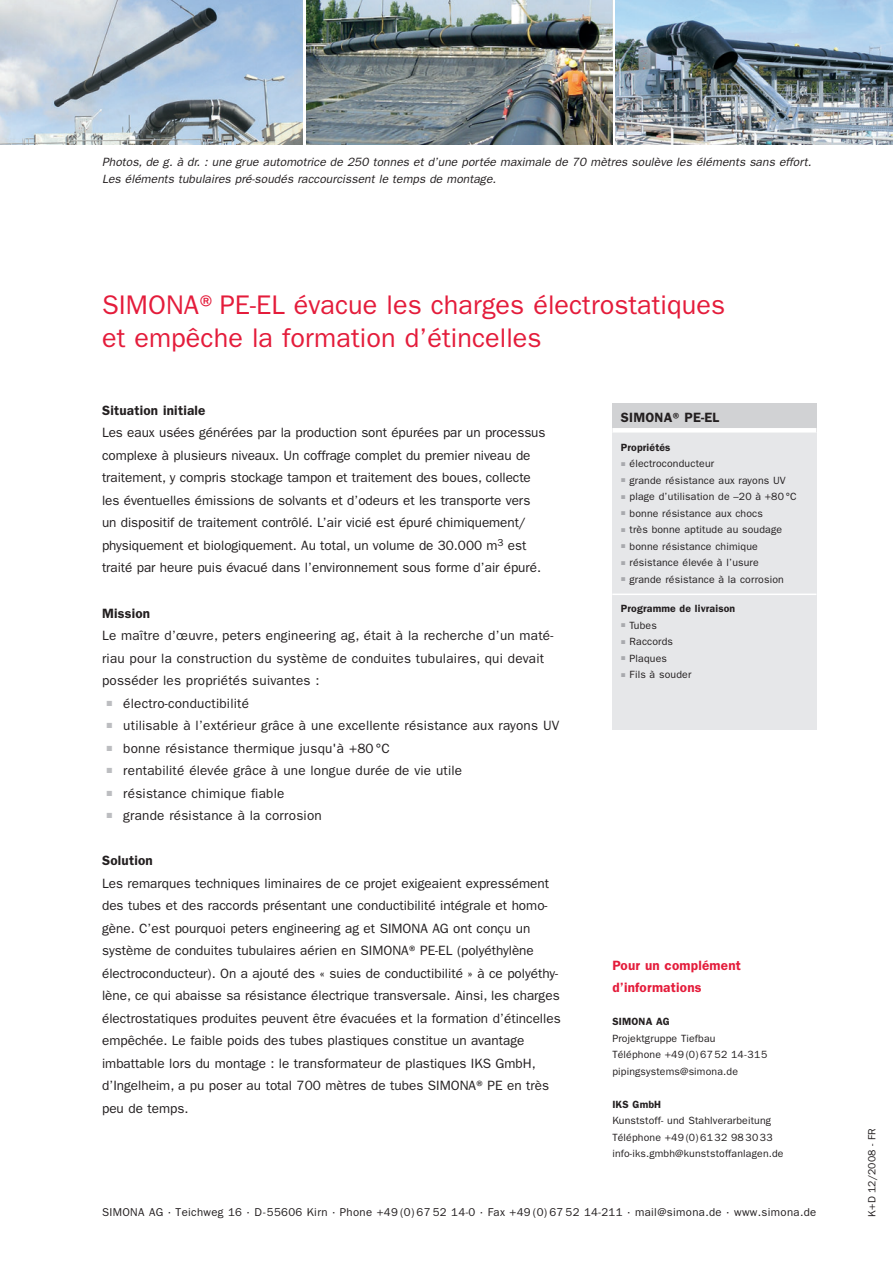
<style>
.page{position:relative;width:893px;height:1263px;background:#fff}
.page>*{position:absolute;margin:0;border:0;box-sizing:border-box;transform-origin:0 0}
.t1{font:27px/33.8px "Franklin Gothic";letter-spacing:.005em;color:#e41c3b}
.t2{font:13.5px/22.5px "Franklin Gothic";color:#231f20}
.t3{font:600 13.5px "Franklin Gothic";letter-spacing:.015em;color:#231f20}
.t4{font:600 13.5px/22.5px "Franklin Gothic";letter-spacing:.015em;color:#e41c3b}
.t5{font:italic 12px/16.5px "Franklin Gothic";letter-spacing:.005em;color:#231f20}
.t6{font:11.4px "Franklin Gothic";letter-spacing:.03em;color:#231f20}
.t7{font:10.5px/16.5px "Franklin Gothic";letter-spacing:.015em;color:#231f20}
.t8{font:600 10.5px "Franklin Gothic";letter-spacing:.015em;color:#231f20}
.s1{font-family:"European Pi Three";font-size:12px;color:#bcbdc0}
.s2{font-family:"European Pi Three";font-size:9px;color:#a8a9ad}
</style>
<div class="page">
<img style="left:0;top:0;width:303px;height:145px">
<img style="left:306px;top:0;width:306px;height:145px">
<img style="left:615px;top:0;width:278px;height:145px">
<div style="left:612px;top:427px;width:204px;height:303px;background:#e6e7e9"></div>
<div style="left:612px;top:404px;width:204px;height:28px;background:#d1d2d4"></div>
<hr style="left:612px;top:428px;width:204px;height:4px;background:#fff">
<hr style="left:612px;top:593px;width:204px;height:2px;background:#fff">
<p class="t5" style="left:102px;top:155px;width:711px">Photos, de g. à dr. : une grue automotrice de 250 tonnes et d’une portée maximale de 70 mètres soulève les éléments sans effort.<br>Les éléments tubulaires pré-soudés raccourcissent le temps de montage.</p>
<h1 class="t1" style="left:102px;top:290px;width:625px">SIMONA®PE-EL évacue les charges électrostatiques et empêche la formation d’étincelles</h1>
<p class="t3" style="left:102px;top:406px;width:105px">Situation initiale</p>
<p class="t2" style="left:102px;top:423px;width:445px">Les eaux usées générées par la production sont épurées par un processus complexe à plusieurs niveaux. Un coffrage complet du premier niveau de traitement, y compris stockage tampon et traitement des boues, collecte les éventuelles émissions de solvants et d’odeurs et les transporte vers un dispositif de traitement contrôlé. L’air vicié est épuré chimiquement/ physiquement et biologiquement. Au total, un volume de 30.000 m<sup>3</sup> est traité par heure puis évacué dans l’environnement sous forme d’air épuré.</p>
<p class="t3" style="left:102px;top:608px;width:50px">Mission</p>
<p class="t2" style="left:102px;top:625px;width:453px">Le maître d’œuvre, peters engineering ag, était à la recherche d’un maté&shy;riau pour la construction du système de conduites tubulaires, qui devait posséder les propriétés suivantes :</p>
<p class="t2" style="left:106px;top:693px;width:144px"><span class="s1">-</span> électro-conductibilité</p>
<p class="t2" style="left:106px;top:715px;width:455px"><span class="s1">-</span> utilisable à l’extérieur grâce à une excellente résistance aux rayons UV</p>
<p class="t2" style="left:106px;top:738px;width:285px"><span class="s1">-</span> bonne résistance thermique jusqu'à +80 °C</p>
<p class="t2" style="left:106px;top:760px;width:357px"><span class="s1">-</span> rentabilité élevée grâce à une longue durée de vie utile</p>
<p class="t2" style="left:106px;top:783px;width:180px"><span class="s1">-</span> résistance chimique fiable</p>
<p class="t2" style="left:106px;top:805px;width:217px"><span class="s1">-</span> grande résistance à la corrosion</p>
<p class="t3" style="left:102px;top:856px;width:52px">Solution</p>
<p class="t2" style="left:102px;top:873px;width:460px">Les remarques techniques liminaires de ce projet exigeaient expressément des tubes et des raccords présentant une conductibilité intégrale et homo&shy;gène. C’est pourquoi peters engineering ag et SIMONA AG ont conçu un système de conduites tubulaires aérien en SIMONA® PE-EL (polyéthylène électroconducteur). On a ajouté des « suies de conductibilité » à ce polyéthy&shy;lène, ce qui abaisse sa résistance électrique transversale. Ainsi, les charges électrostatiques produites peuvent être évacuées et la formation d’étincelles empêchée. Le faible poids des tubes plastiques constitue un avantage imbattable lors du montage : le transformateur de plastiques IKS GmbH, d’Ingelheim, a pu poser au total 700 mètres de tubes SIMONA® PE en très peu de temps.</p>
<p class="t3" style="left:621px;top:412px;width:100px">SIMONA® PE-EL</p>
<p class="t8" style="left:621px;top:444px;width:51px">Propriétés</p>
<p class="t7" style="left:621px;top:456px;width:95px"><span class="s2">-</span> électroconducteur</p>
<p class="t7" style="left:621px;top:473px;width:167px"><span class="s2">-</span> grande résistance aux rayons UV</p>
<p class="t7" style="left:621px;top:489px;width:177px"><span class="s2">-</span> plage d’utilisation de –20 à +80 °C</p>
<p class="t7" style="left:621px;top:506px;width:144px"><span class="s2">-</span> bonne résistance aux chocs</p>
<p class="t7" style="left:621px;top:522px;width:163px"><span class="s2">-</span> très bonne aptitude au soudage</p>
<p class="t7" style="left:621px;top:539px;width:139px"><span class="s2">-</span> bonne résistance chimique</p>
<p class="t7" style="left:621px;top:555px;width:139px"><span class="s2">-</span> résistance élevée à l’usure</p>
<p class="t7" style="left:621px;top:572px;width:165px"><span class="s2">-</span> grande résistance à la corrosion</p>
<p class="t8" style="left:621px;top:605px;width:116px">Programme de livraison</p>
<p class="t7" style="left:621px;top:618px;width:38px"><span class="s2">-</span> Tubes</p>
<p class="t7" style="left:621px;top:634px;width:54px"><span class="s2">-</span> Raccords</p>
<p class="t7" style="left:621px;top:651px;width:48px"><span class="s2">-</span> Plaques</p>
<p class="t7" style="left:621px;top:667px;width:72px"><span class="s2">-</span> Fils à souder</p>
<p class="t4" style="left:612px;top:955px;width:130px">Pour un complément d’informations</p>
<p class="t8" style="left:612px;top:1018px;width:59px">SIMONA AG</p>
<p class="t7" style="left:612px;top:1030px;width:157px">Projektgruppe Tiefbau<br>Téléphone +49 (0) 67 52 14-315 pipingsystems@simona.de</p>
<p class="t8" style="left:612px;top:1100px;width:50px">IKS GmbH</p>
<p class="t7" style="left:612px;top:1113px;width:173px">Kunststoff- und Stahlverarbeitung<br>Téléphone +49 (0) 61 32 98 30 33 info-iks.gmbh@kunststoffanlagen.de</p>
<p class="t6" style="left:102px;top:1208px;width:716px">SIMONA AG · Teichweg 16 · D - 55606 Kirn · Phone +49 (0) 67 52 14-0 · Fax +49 (0) 67 52 14-211 · mail@simona.de · www.simona.de</p>
<p class="t7" style="left:864px;top:1217px;width:90px;rotate:-90deg">K+D 12/2008 - FR</p>
</div>
